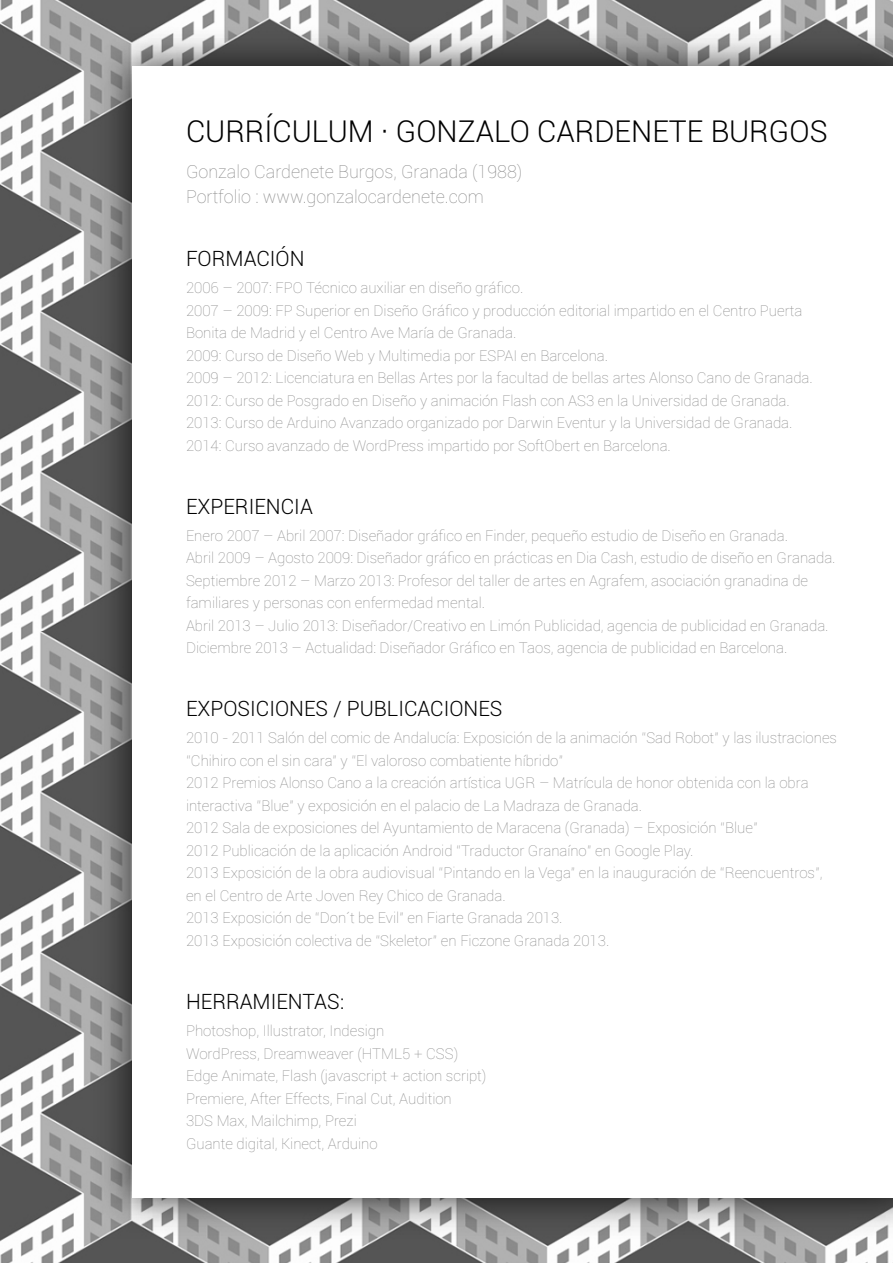
<style>
.page{position:relative;width:893px;height:1263px;background:#fff}
.page>*{position:absolute;margin:0;border:0;box-sizing:border-box;transform-origin:0 0}
.t1{font:300 30px "Roboto";color:#000}
.t2{font:300 21px "Roboto";color:#000}
.t3{font:100 18px/25.5px "Roboto";color:#878787}
.t4{font:100 15px/22.5px "Roboto";color:#878787}
</style>
<div class="page">
<img style="left:0;top:0;width:893px;height:1263px">
<img style="left:81px;top:15px;width:812px;height:1234px">
<div style="left:132px;top:66px;width:761px;height:1131px;background:#fff"></div>
<h1 class="t1" style="left:186px;top:111px;width:643px">CURRÍCULUM · GONZALO CARDENETE BURGOS</h1>
<p class="t3" style="left:186px;top:158px;width:338px">Gonzalo Cardenete Burgos, Granada (1988)<br>Portfolio : www.gonzalocardenete.com</p>
<h2 class="t2" style="left:186px;top:244px;width:120px">FORMACIÓN</h2>
<p class="t4" style="left:186px;top:276px;width:628px">2006 – 2007: FPO Técnico auxiliar en diseño gráfico.<br>2007 – 2009: FP Superior en Diseño Gráfico y producción editorial impartido en el Centro Puerta Bonita de Madrid y el Centro Ave María de Granada.<br>2009: Curso de Diseño Web y Multimedia por ESPAI en Barcelona.<br>2009 – 2012: Licenciatura en Bellas Artes por la facultad de bellas artes Alonso Cano de Granada.<br>2012: Curso de Posgrado en Diseño y animación Flash con AS3 en la Universidad de Granada.<br>2013: Curso de Arduino Avanzado organizado por Darwin Eventur y la Universidad de Granada.<br>2014: Curso avanzado de WordPress impartido por SoftObert en Barcelona.</p>
<h2 class="t2" style="left:186px;top:492px;width:128px">EXPERIENCIA</h2>
<p class="t4" style="left:186px;top:524px;width:651px">Enero 2007 – Abril 2007: Diseñador gráfico en Finder, pequeño estudio de Diseño en Granada.<br>Abril 2009 – Agosto 2009: Diseñador gráfico en prácticas en Dia Cash, estudio de diseño en Granada.<br>Septiembre 2012 – Marzo 2013: Profesor del taller de artes en Agrafem, asociación granadina de familiares y personas con enfermedad mental.<br>Abril 2013 – Julio 2013: Diseñador/Creativo en Limón Publicidad, agencia de publicidad en Granada.<br>Diciembre 2013 – Actualidad: Diseñador Gráfico en Taos, agencia de publicidad en Barcelona.</p>
<h2 class="t2" style="left:186px;top:694px;width:318px">EXPOSICIONES / PUBLICACIONES</h2>
<p class="t4" style="left:186px;top:726px;width:653px">2010 - 2011 Salón del comic de Andalucía: Exposición de la animación “Sad Robot” y las ilustraciones “Chihiro con el sin cara” y “El valoroso combatiente híbrido”<br>2012 Premios Alonso Cano a la creación artística UGR – Matrícula de honor obtenida con la obra interactiva “Blue” y exposición en el palacio de La Madraza de Granada.<br>2012 Sala de exposiciones del Ayuntamiento de Maracena (Granada) – Exposición “Blue”<br>2012 Publicación de la aplicación Android “Traductor Granaíno” en Google Play.<br>2013 Exposición de la obra audiovisual “Pintando en la Vega” en la inauguración de “Reencuentros”, en el Centro de Arte Joven Rey Chico de Granada.<br>2013 Exposición de “Don´t be Evil” en Fiarte Granada 2013.<br>2013 Exposición colectiva de “Skeletor” en Ficzone Granada 2013.</p>
<h2 class="t2" style="left:186px;top:987px;width:160px">HERRAMIENTAS:</h2>
<p class="t4" style="left:186px;top:1019px;width:302px">Photoshop, Illustrator, Indesign<br>WordPress, Dreamweaver (HTML5 + CSS)<br>Edge Animate, Flash (javascript + action script)<br>Premiere, After Effects, Final Cut, Audition<br>3DS Max, Mailchimp, Prezi<br>Guante digital, Kinect, Arduino</p>
</div>
